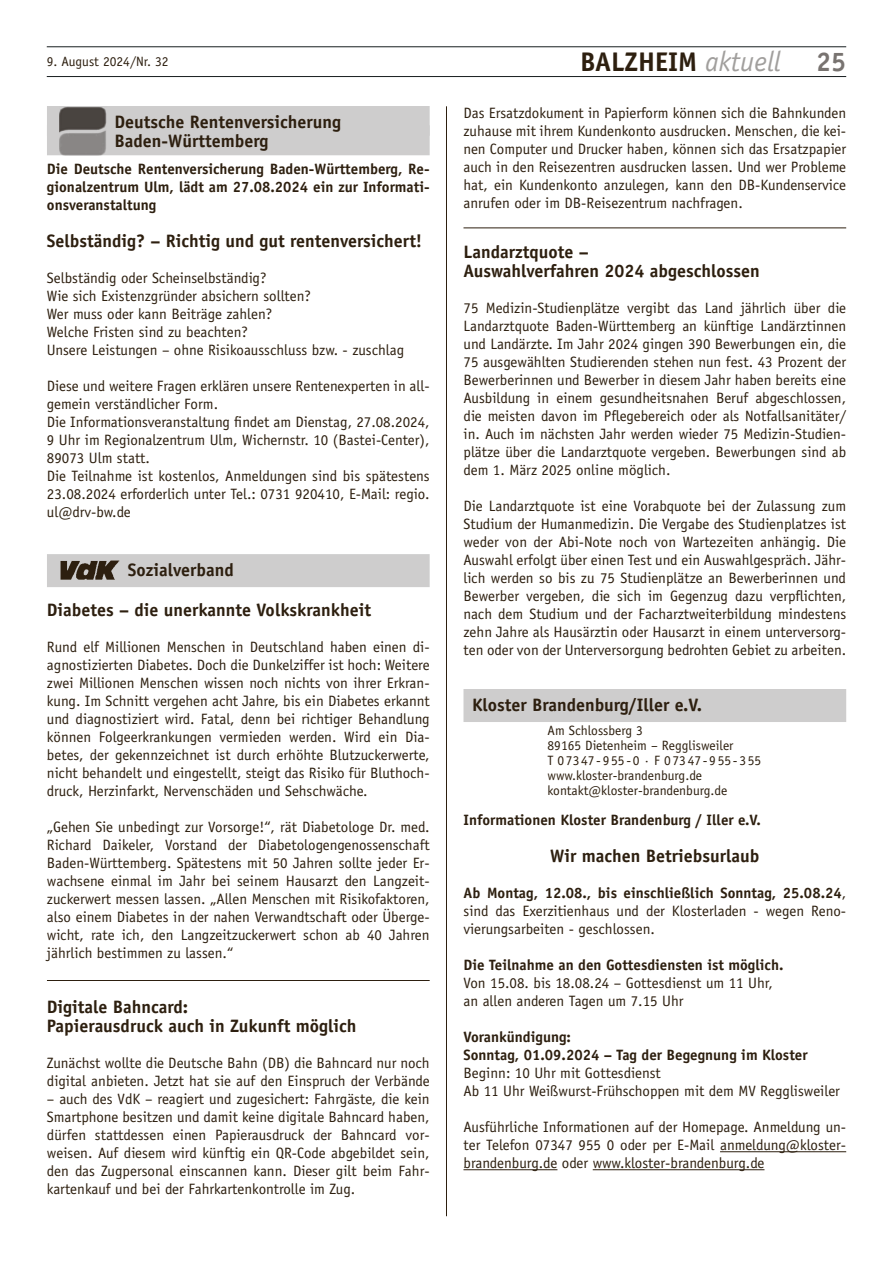
<style>
.page{position:relative;width:893px;height:1263px;background:#fff}
.page>*{position:absolute;margin:0;border:0;box-sizing:border-box;transform-origin:0 0}
.t1{font:700 27px "Officina Sans";color:#2d1f0f}
.t2{font:700 27px "Officina Sans";color:#787370}
.t3{font:700 18px/19.5px "Officina Sans";color:#2d1f0f}
.t4{font:15px/18px "Officina Sans";color:#2d1f0f;text-align:justify}
.t5{font:700 15px/18px "Officina Sans";color:#2d1f0f;text-align:justify}
.t6{font:13.5px/15px "Officina Sans";color:#2d1f0f}
.s1{font-weight:400;font-style:italic;font-size:28.35px;color:#a19f9d}
.s2{font-weight:700}
</style>
<div class="page">
<hr style="left:47px;top:76px;width:799px;height:1px;background:#171d1f">
<hr style="left:47px;top:47px;width:799px;height:1px;background:#171d1f">
<hr style="left:446px;top:106px;width:1px;height:1110px;background:#2d1f0f">
<hr style="left:47px;top:980px;width:383px;height:1px;background:#2d1f0f">
<div style="left:47px;top:106px;width:383px;height:30px;background:#cecdcd"></div>
<div style="left:47px;top:125px;width:383px;height:30px;background:#cecdcd"></div>
<img style="left:60px;top:107px;width:46px;height:49px">
<div style="left:47px;top:554px;width:383px;height:33px;background:#cecdcd"></div>
<img style="left:60px;top:560px;width:59px;height:20px">
<hr style="left:463px;top:228px;width:383px;height:1px;background:#2d1f0f">
<hr style="left:720px;top:1151px;width:126px;height:1px;background:#2d1f0f">
<hr style="left:463px;top:1169px;width:94px;height:1px;background:#2d1f0f">
<hr style="left:593px;top:1169px;width:171px;height:1px;background:#2d1f0f">
<div style="left:463px;top:689px;width:383px;height:33px;background:#cecdcd"></div>
<h1 class="t1" style="left:580px;top:45px;width:202px">BALZHEIM <span class="s1">aktuell</span></h1>
<p class="t6" style="left:47px;top:54px;width:123px">9. August 2024/Nr. 32</p>
<h1 class="t2" style="left:816px;top:45px;width:32px">25</h1>
<p class="t3" style="left:115px;top:112px;width:228px">Deutsche Rentenversicherung<br>Baden-Württemberg</p>
<p class="t5" style="left:47px;top:160px;width:384px">Die Deutsche Rentenversicherung Baden-Württemberg, Re&shy;gionalzentrum Ulm, lädt am 27.08.2024 ein zur Informati&shy;onsveranstaltung</p>
<p class="t3" style="left:47px;top:231px;width:377px">Selbständig? – Richtig und gut rentenversichert!</p>
<p class="t4" style="left:47px;top:269px;width:359px;text-align:left">Selbständig oder Scheinselbständig?<br>Wie sich Existenzgründer absichern sollten?<br>Wer muss oder kann Beiträge zahlen?<br>Welche Fristen sind zu beachten?<br>Unsere Leistungen – ohne Risikoausschluss bzw. - zuschlag</p>
<p class="t4" style="left:47px;top:377px;width:384px;text-align:left">Diese und weitere Fragen erklären unsere Rentenexperten in all&shy;gemein verständlicher Form.<br>Die Informationsveranstaltung findet am Dienstag, 27.08.2024, 9 Uhr im Regionalzentrum Ulm, Wichernstr. 10 (Bastei-Center), 89073 Ulm statt.<br>Die Teilnahme ist kostenlos, Anmeldungen sind bis spätestens 23.08.2024 erforderlich unter Tel.: 0731 920410, E-Mail: regio. ul@drv-bw.de</p>
<p class="t3" style="left:128px;top:560px;width:108px">Sozialverband</p>
<p class="t3" style="left:47px;top:600px;width:326px">Diabetes – die unerkannte Volkskrankheit</p>
<p class="t4" style="left:47px;top:638px;width:384px">Rund elf Millionen Menschen in Deutschland haben einen di&shy;agnostizierten Diabetes. Doch die Dunkelziffer ist hoch: Weitere zwei Millionen Menschen wissen noch nichts von ihrer Erkran&shy;kung. Im Schnitt vergehen acht Jahre, bis ein Diabetes erkannt und diagnostiziert wird. Fatal, denn bei richtiger Behandlung können Folgeerkrankungen vermieden werden. Wird ein Dia&shy;betes, der gekennzeichnet ist durch erhöhte Blutzuckerwerte, nicht behandelt und eingestellt, steigt das Risiko für Bluthoch&shy;druck, Herzinfarkt, Nervenschäden und Sehschwäche.</p>
<p class="t4" style="left:47px;top:818px;width:384px">„Gehen Sie unbedingt zur Vorsorge!“, rät Diabetologe Dr. med.<br>Richard Daikeler, Vorstand der Diabetologengenossenschaft Baden-Württemberg. Spätestens mit 50 Jahren sollte jeder Er&shy;wachsene einmal im Jahr bei seinem Hausarzt den Langzeit&shy;zuckerwert messen lassen. „Allen Menschen mit Risikofaktoren, also einem Diabetes in der nahen Verwandtschaft oder Überge&shy;wicht, rate ich, den Langzeitzuckerwert schon ab 40 Jahren jährlich bestimmen zu lassen.“</p>
<p class="t3" style="left:47px;top:996px;width:311px">Digitale Bahncard:<br>Papierausdruck auch in Zukunft möglich</p>
<p class="t4" style="left:47px;top:1054px;width:384px">Zunächst wollte die Deutsche Bahn (DB) die Bahncard nur noch digital anbieten. Jetzt hat sie auf den Einspruch der Verbände</p>
<p class="t4" style="left:47px;top:1090px;width:384px">– auch des VdK – reagiert und zugesichert: Fahrgäste, die kein Smartphone besitzen und damit keine digitale Bahncard haben, dürfen stattdessen einen Papierausdruck der Bahncard vor&shy;weisen. Auf diesem wird künftig ein QR-Code abgebildet sein, den das Zugpersonal einscannen kann. Dieser gilt beim Fahr&shy;kartenkauf und bei der Fahrkartenkontrolle im Zug.</p>
<p class="t4" style="left:463px;top:104px;width:384px">Das Ersatzdokument in Papierform können sich die Bahnkunden zuhause mit ihrem Kundenkonto ausdrucken. Menschen, die kei&shy;nen Computer und Drucker haben, können sich das Ersatzpapier auch in den Reisezentren ausdrucken lassen. Und wer Probleme hat, ein Kundenkonto anzulegen, kann den DB-Kundenservice anrufen oder im DB-Reisezentrum nachfragen.</p>
<p class="t3" style="left:463px;top:242px;width:298px">Landarztquote –<br>Auswahlverfahren 2024 abgeschlossen</p>
<p class="t4" style="left:463px;top:299px;width:384px">75 Medizin-Studienplätze vergibt das Land jährlich über die Landarztquote Baden-Württemberg an künftige Landärztinnen und Landärzte. Im Jahr 2024 gingen 390 Bewerbungen ein, die 75 ausgewählten Studierenden stehen nun fest. 43 Prozent der Bewerberinnen und Bewerber in diesem Jahr haben bereits eine Ausbildung in einem gesundheitsnahen Beruf abgeschlossen, die meisten davon im Pflegebereich oder als Notfallsanitäter/ in. Auch im nächsten Jahr werden wieder 75 Medizin-Studien&shy;plätze über die Landarztquote vergeben. Bewerbungen sind ab dem 1. März 2025 online möglich.</p>
<p class="t4" style="left:463px;top:497px;width:384px">Die Landarztquote ist eine Vorabquote bei der Zulassung zum Studium der Humanmedizin. Die Vergabe des Studienplatzes ist weder von der Abi-Note noch von Wartezeiten anhängig. Die Auswahl erfolgt über einen Test und ein Auswahlgespräch. Jähr&shy;lich werden so bis zu 75 Studienplätze an Bewerberinnen und Bewerber vergeben, die sich im Gegenzug dazu verpflichten, nach dem Studium und der Facharztweiterbildung mindestens zehn Jahre als Hausärztin oder Hausarzt in einem unterversorg&shy;ten oder von der Unterversorgung bedrohten Gebiet zu arbeiten.</p>
<p class="t3" style="left:472px;top:695px;width:232px">Kloster Brandenburg/Iller e.V.</p>
<p class="t6" style="left:547px;top:722px;width:215px">Am Schlossberg 3<br>89165 Dietenheim – Regglisweiler<br>T 07347-955-0 · F 07347-955-355 www.kloster-brandenburg.de kontakt@kloster-brandenburg.de</p>
<p class="t5" style="left:463px;top:810px;width:299px">Informationen Kloster Brandenburg / Iller e.V.</p>
<p class="t3" style="left:550px;top:846px;width:211px">Wir machen Betriebsurlaub</p>
<p class="t4" style="left:463px;top:884px;width:384px"><span class="s2">Ab Montag, 12.08., bis einschließlich Sonntag, 25.08.24</span>, sind das Exerzitienhaus und der Klosterladen - wegen Reno&shy;vierungsarbeiten - geschlossen.</p>
<p class="t5" style="left:463px;top:956px;width:321px">Die Teilnahme an den Gottesdiensten ist möglich.</p>
<p class="t4" style="left:463px;top:974px;width:311px">Von 15.08. bis 18.08.24 – Gottesdienst um 11 Uhr, an allen anderen Tagen um 7.15 Uhr</p>
<p class="t5" style="left:463px;top:1028px;width:346px">Vorankündigung:<br>Sonntag, 01.09.2024 – Tag der Begegnung im Kloster</p>
<p class="t4" style="left:463px;top:1064px;width:378px">Beginn: 10 Uhr mit Gottesdienst<br>Ab 11 Uhr Weißwurst-Frühschoppen mit dem MV Regglisweiler</p>
<p class="t4" style="left:463px;top:1118px;width:384px">Ausführliche Informationen auf der Homepage. Anmeldung un&shy;ter Telefon 07347 955 0 oder per E-Mail anmeldung@kloster&shy;brandenburg.de oder www.kloster-brandenburg.de</p>
</div>
